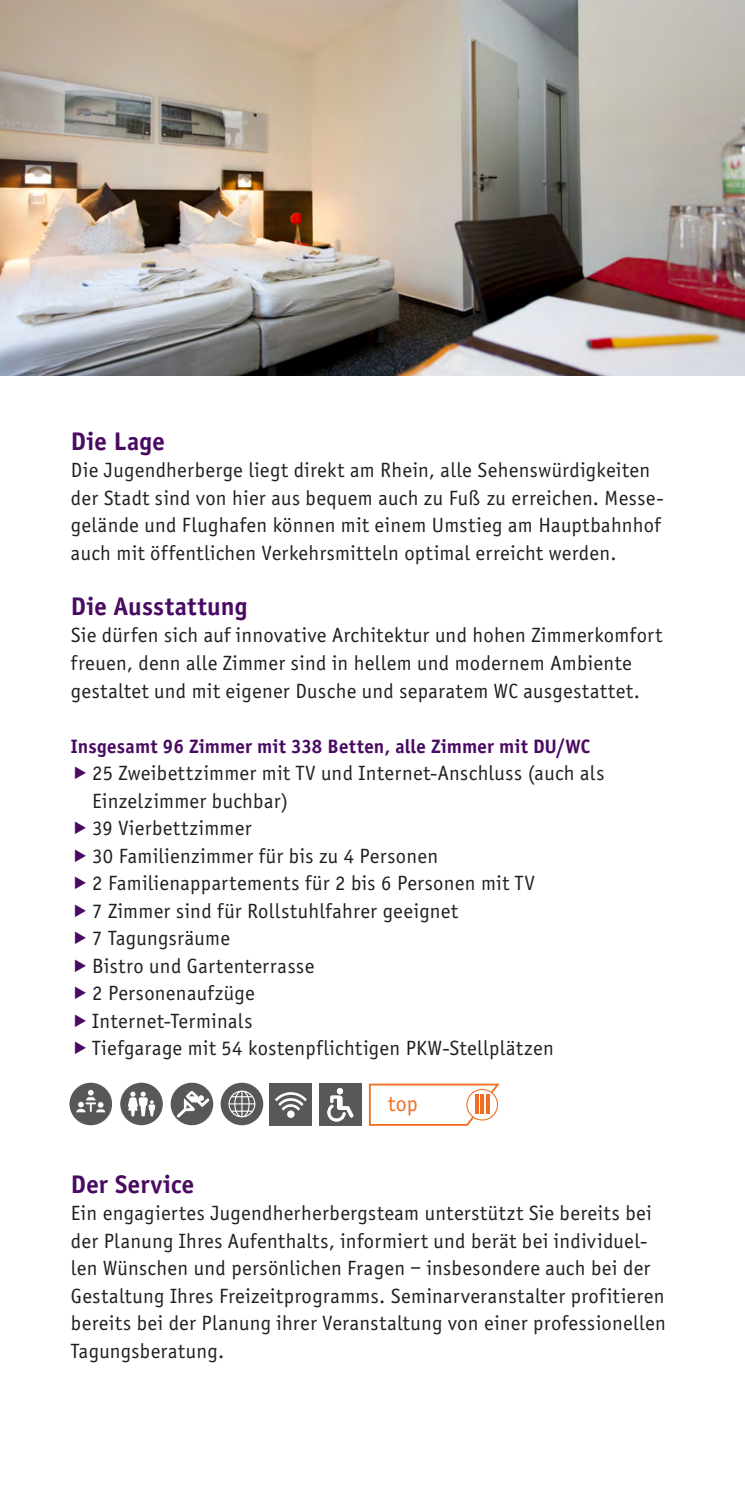
<style>
.page{position:relative;width:745px;height:1489px;background:#fff}
.page>*{position:absolute;margin:0;border:0;box-sizing:border-box;transform-origin:0 0}
.t1{font:700 26.25px "Officina Sans EF";letter-spacing:.01em;color:#490a62}
.t2{font:22.5px "Officina Sans EF";color:#f36e21}
.t3{font:21.25px/27.5px "Officina Sans EF";letter-spacing:.02em;color:#231f20}
.t4{font:700 20px "Officina Sans EF";letter-spacing:.015em;color:#490a62}
</style>
<div class="page">
<img style="left:0;top:0;width:744px;height:376px">
<svg style="left:368px;top:1083px;width:132px;height:43px"></svg>
<svg style="left:466px;top:1089px;width:31px;height:30px"></svg>
<svg style="left:474px;top:1094px;width:4px;height:20px"></svg>
<hr style="left:480px;top:1094px;width:4px;height:20px;background:#f36e21">
<hr style="left:486px;top:1094px;width:4px;height:20px;background:#f36e21">
<div style="left:466px;top:1088px;width:31px;height:32px;border:1px solid #f36e21;border-radius:50%"></div>
<div style="left:319px;top:1083px;width:42px;height:43px;background:#57585a"></div>
<svg style="left:327px;top:1091px;width:26px;height:31px"></svg>
<svg style="left:336px;top:1087px;width:7px;height:7px"></svg>
<div style="left:269px;top:1083px;width:43px;height:43px;background:#57585a"></div>
<div style="left:287px;top:1110px;width:7px;height:7px;background:#fff;border-radius:50%"></div>
<svg style="left:275px;top:1092px;width:31px;height:18px"></svg>
<div style="left:69px;top:1082px;width:43px;height:43px;background:#57585a;border-radius:50%"></div>
<svg style="left:76px;top:1089px;width:29px;height:23px"></svg>
<div style="left:120px;top:1082px;width:43px;height:43px;background:#57585a;border-radius:50%"></div>
<svg style="left:125px;top:1091px;width:30px;height:34px"></svg>
<div style="left:170px;top:1082px;width:43px;height:43px;background:#57585a;border-radius:50%"></div>
<svg style="left:177px;top:1091px;width:32px;height:26px"></svg>
<div style="left:220px;top:1082px;width:43px;height:43px;background:#57585a;border-radius:50%"></div>
<svg style="left:228px;top:1090px;width:27px;height:27px"></svg>
<p class="t1" style="left:71px;top:425px;width:95px">Die Lage</p>
<p class="t3" style="left:71px;top:457px;width:594px">Die Jugendherberge liegt direkt am Rhein, alle Sehenswürdigkeiten der Stadt sind von hier aus bequem auch zu Fuß zu erreichen. Messe&shy;gelände und Flughafen können mit einem Umstieg am Hauptbahnhof auch mit öffentlichen Verkehrsmitteln optimal erreicht werden.</p>
<p class="t1" style="left:71px;top:590px;width:178px">Die Ausstattung</p>
<p class="t3" style="left:71px;top:622px;width:592px">Sie dürfen sich auf innovative Architektur und hohen Zimmerkomfort freuen, denn alle Zimmer sind in hellem und modernem Ambiente gestaltet und mit eigener Dusche und separatem WC ausgestattet.</p>
<p class="t4" style="left:71px;top:733px;width:520px">Insgesamt 96 Zimmer mit 338 Betten, alle Zimmer mit DU/WC</p>
<p class="t3" style="left:92px;top:759px;width:513px">25 Zweibettzimmer mit TV und Internet-Anschluss (auch als Einzelzimmer buchbar)<br>39 Vierbettzimmer<br>30 Familienzimmer für bis zu 4 Personen<br>2 Familienappartements für 2 bis 6 Personen mit TV<br>7 Zimmer sind für Rollstuhlfahrer geeignet<br>7 Tagungsräume<br>Bistro und Gartenterrasse<br>2 Personenaufzüge<br>Internet-Terminals<br>Tiefgarage mit 54 kostenpflichtigen PKW-Stellplätzen</p>
<p class="t2" style="left:388px;top:1091px;width:31px">top</p>
<p class="t1" style="left:71px;top:1168px;width:124px">Der Service</p>
<p class="t3" style="left:71px;top:1199px;width:596px">Ein engagiertes Jugendherherbergsteam unterstützt Sie bereits bei der Planung Ihres Aufenthalts, informiert und berät bei individuel&shy;len Wünschen und persönlichen Fragen – insbesondere auch bei der Gestaltung Ihres Freizeitprogramms. Seminarveranstalter profitieren bereits bei der Planung ihrer Veranstaltung von einer professionellen Tagungsberatung.</p>
</div>
